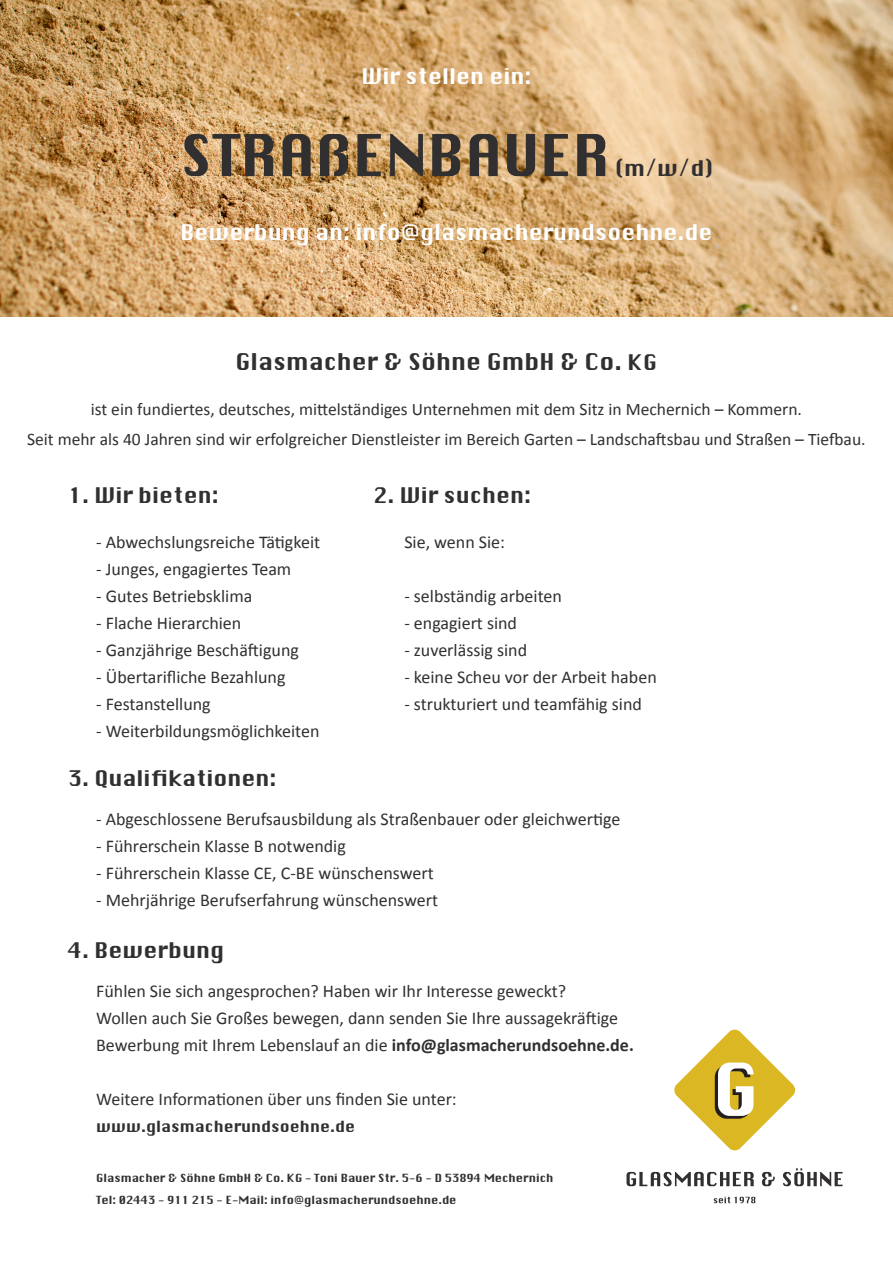
<style>
.page{position:relative;width:893px;height:1263px;background:#fff}
.page>*{position:absolute;margin:0;border:0;box-sizing:border-box;transform-origin:0 0}
.t1{font:56.1px "Silom";color:#312f30}
.t2{font:22.5px "Silom";color:#312f30}
.t3{font:21px "Silom";color:#312f30}
.t4{font:21px "Silom";color:#fff}
.t5{font:18px/27px "Calibri";color:#312f30}
.t6{font:17.55px/30px "Calibri";color:#312f30;text-align:center}
.t7{font:15px "Silom";color:#312f30}
.t8{font:10.95px/21px "Silom";color:#312f30}
.s1{font-size:21px}
.s2{font-weight:700}
</style>
<div class="page">
<img style="left:0;top:0;width:893px;height:317px">
<svg style="left:674px;top:1029px;width:121px;height:122px"></svg>
<svg style="left:714px;top:1197px;width:41px;height:6px"></svg>
<svg style="left:626px;top:1168px;width:216px;height:18px"></svg>
<p class="t4" style="left:362px;top:64px;width:171px">Wir stellen ein:</p>
<h1 class="t1" style="left:180px;top:122px;width:432px">STRAßENBAUER</h1>
<p class="t3" style="left:615px;top:156px;width:100px">(m/w/d)</p>
<p class="t4" style="left:180px;top:220px;width:534px">Bewerbung an: info@glasmacherundsoehne.de</p>
<p class="t2" style="left:236px;top:348px;width:423px">Glasmacher &amp; Söhne GmbH &amp; Co. <span class="s1">KG</span></p>
<p class="t6" style="left:27px;top:395px;width:840px">ist ein fundiertes, deutsches, mittelständiges Unternehmen mit dem Sitz in Mechernich – Kommern.<br>Seit mehr als 40 Jahren sind wir erfolgreicher Dienstleister im Bereich Garten – Landschaftsbau und Straßen – Tiefbau.</p>
<p class="t3" style="left:68px;top:483px;width:152px">1. Wir bieten:</p>
<p class="t5" style="left:96px;top:530px;width:225px">- Abwechslungsreiche Tätigkeit</p>
<p class="t5" style="left:96px;top:557px;width:197px">- Junges, engagiertes Team</p>
<p class="t5" style="left:96px;top:584px;width:158px">- Gutes Betriebsklima</p>
<p class="t5" style="left:96px;top:611px;width:147px">- Flache Hierarchien</p>
<p class="t5" style="left:96px;top:638px;width:204px">- Ganzjährige Beschäftigung</p>
<p class="t5" style="left:96px;top:665px;width:191px">- Übertarifliche Bezahlung</p>
<p class="t5" style="left:96px;top:692px;width:116px">- Festanstellung</p>
<p class="t5" style="left:96px;top:719px;width:225px">- Weiterbildungsmöglichkeiten</p>
<p class="t3" style="left:68px;top:765px;width:210px">3. Qualifikationen:</p>
<p class="t3" style="left:374px;top:483px;width:159px">2. Wir suchen:</p>
<p class="t5" style="left:404px;top:530px;width:102px">Sie, wenn Sie:</p>
<p class="t5" style="left:404px;top:584px;width:159px">- selbständig arbeiten</p>
<p class="t5" style="left:404px;top:611px;width:114px">- engagiert sind</p>
<p class="t5" style="left:404px;top:638px;width:124px">- zuverlässig sind</p>
<p class="t5" style="left:404px;top:665px;width:254px">- keine Scheu vor der Arbeit haben</p>
<p class="t5" style="left:404px;top:692px;width:239px">- strukturiert und teamfähig sind</p>
<p class="t5" style="left:96px;top:807px;width:526px">- Abgeschlossene Berufsausbildung als Straßenbauer oder gleichwertige</p>
<p class="t5" style="left:96px;top:834px;width:251px">- Führerschein Klasse B notwendig</p>
<p class="t5" style="left:96px;top:861px;width:339px">- Führerschein Klasse CE, C-BE wünschenswert</p>
<p class="t5" style="left:96px;top:888px;width:343px">- Mehrjährige Berufserfahrung wünschenswert</p>
<p class="t3" style="left:68px;top:937px;width:157px">4. Bewerbung</p>
<p class="t5" style="left:96px;top:979px;width:539px">Fühlen Sie sich angesprochen? Haben wir Ihr Interesse geweckt?<br>Wollen auch Sie Großes bewegen, dann senden Sie Ihre aussagekräftige<br>Bewerbung mit Ihrem Lebenslauf an die <span class="s2">info@glasmacherundsoehne.de.</span></p>
<p class="t5" style="left:96px;top:1087px;width:362px">Weitere Informationen über uns finden Sie unter:</p>
<p class="t7" style="left:96px;top:1117px;width:260px">www.glasmacherundsoehne.de</p>
<p class="t8" style="left:96px;top:1168px;width:459px">Glasmacher &amp; Söhne GmbH &amp; Co. KG - Toni Bauer Str. 5-6 - D 53894 Mechernich<br>Tel: 02443 - 911 215 - E-Mail: info@glasmacherundsoehne.de</p>
</div>
